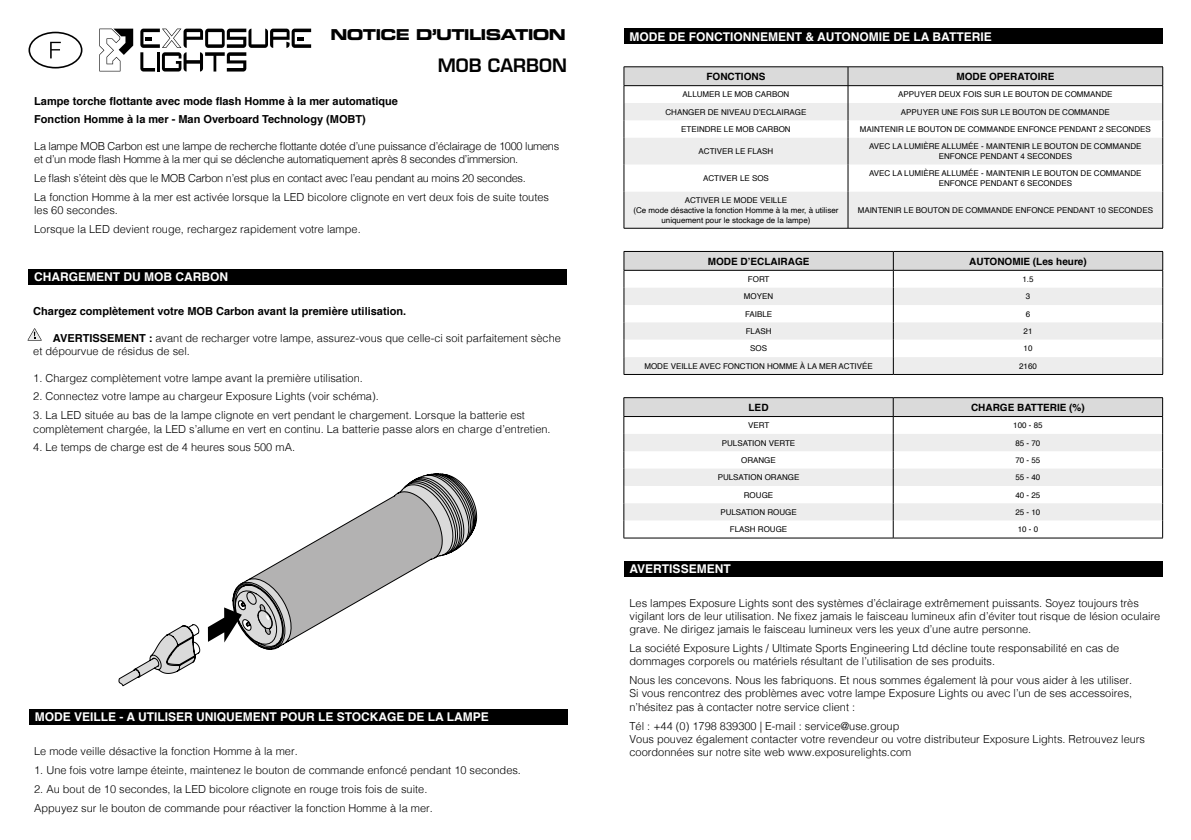
<style>
.page{position:relative;width:1191px;height:840px;background:#fff}
.page>*{position:absolute;margin:0;border:0;box-sizing:border-box;transform-origin:0 0}
.t1{font:600 18px "Eurostile LT Std";color:#000}
.t2{font:15px "Eurostile LT Std Bold Ex 2";letter-spacing:-.05em;color:#000}
.t3{font:700 12px "Helvetica";color:#fff}
.t4{font:300 11px/13.2px "Helvetica";color:#000}
.t5{font:300 11px/13.2px "Helvetica";letter-spacing:-.025em;color:#000}
.t6{font:700 11px/18.8px "Helvetica";color:#000}
.t7{font:700 10px "Helvetica";color:#000}
.t8{font:8px/9.6px "Helvetica";color:#000;text-align:center}
.s1{font-weight:700}
</style>
<div class="page">
<div style="left:28px;top:269px;width:539px;height:15px;background:#000"></div>
<svg style="left:28px;top:328px;width:14px;height:12px"></svg>
<svg style="left:28px;top:32px;width:54px;height:36px"></svg>
<svg style="left:270px;top:29px;width:41px;height:19px"></svg>
<svg style="left:248px;top:29px;width:20px;height:19px"></svg>
<svg style="left:140px;top:29px;width:106px;height:42px"></svg>
<svg style="left:99px;top:29px;width:34px;height:42px"></svg>
<div style="left:624px;top:28px;width:538px;height:16px;background:#000"></div>
<svg style="left:623px;top:251px;width:540px;height:123px"></svg>
<hr style="left:623px;top:270px;width:270px;height:1px;background:#000">
<hr style="left:623px;top:374px;width:270px;height:1px;background:#000">
<hr style="left:893px;top:374px;width:270px;height:1px;background:#000">
<hr style="left:623px;top:537px;width:270px;height:1px;background:#000">
<hr style="left:893px;top:537px;width:269px;height:1px;background:#000">
<svg style="left:623px;top:397px;width:540px;height:140px"></svg>
<hr style="left:623px;top:416px;width:270px;height:1px;background:#000">
<div style="left:624px;top:560px;width:538px;height:16px;background:#000"></div>
<div style="left:29px;top:708px;width:539px;height:16px;background:#000"></div>
<hr style="left:848px;top:66px;width:315px;height:1px;background:#000">
<hr style="left:623px;top:66px;width:225px;height:1px;background:#000">
<svg style="left:623px;top:67px;width:540px;height:161px"></svg>
<hr style="left:623px;top:85px;width:225px;height:1px;background:#000">
<hr style="left:623px;top:228px;width:225px;height:1px;background:#000">
<hr style="left:848px;top:228px;width:315px;height:1px;background:#000">
<svg style="left:118px;top:624px;width:82px;height:62px"></svg>
<svg style="left:208px;top:473px;width:269px;height:177px"></svg>
<h2 class="t2" style="left:330px;top:24px;width:237px">NOTICE D’UTILISATION</h2>
<h1 class="t1" style="left:438px;top:54px;width:131px">MOB CARBON</h1>
<p class="t6" style="left:34px;top:91px;width:365px">Lampe torche flottante avec mode flash Homme à la mer automatique<br>Fonction Homme à la mer - Man Overboard Technology (MOBT)</p>
<p class="t5" style="left:34px;top:138px;width:526px">La lampe MOB Carbon est une lampe de recherche flottante dotée d’une puissance d’éclairage de 1000 lumens et d’un mode flash Homme à la mer qui se déclenche automatiquement après 8 secondes d’immersion.</p>
<p class="t4" style="left:34px;top:168px;width:516px;line-height:18.8px">Le flash s’éteint dès que le MOB Carbon n’est plus en contact avec l’eau pendant au moins 20 secondes.<br>La fonction Homme à la mer est activée lorsque la LED bicolore clignote en vert deux fois de suite toutes</p>
<p class="t4" style="left:34px;top:200px;width:328px;line-height:18.8px">les 60 secondes.<br>Lorsque la LED devient rouge, rechargez rapidement votre lampe.</p>
<p class="t3" style="left:34px;top:267px;width:195px">CHARGEMENT DU MOB CARBON</p>
<p class="t6" style="left:33px;top:302px;width:374px">Chargez complètement votre MOB Carbon avant la première utilisation.</p>
<p class="t4" style="left:33px;top:330px;width:529px;text-indent:20px"><span class="s1">AVERTISSEMENT :</span> avant de recharger votre lampe, assurez-vous que celle-ci soit parfaitement sèche et dépourvue de résidus de sel.</p>
<p class="t4" style="left:33px;top:370px;width:331px">1. Chargez complètement votre lampe avant la première utilisation.</p>
<p class="t4" style="left:33px;top:389px;width:347px">2. Connectez votre lampe au chargeur Exposure Lights (voir schéma).</p>
<p class="t4" style="left:33px;top:408px;width:519px">3. La LED située au bas de la lampe clignote en vert pendant le chargement. Lorsque la batterie est complètement chargée, la LED s’allume en vert en continu. La batterie passe alors en charge d’entretien.</p>
<p class="t4" style="left:33px;top:440px;width:263px">4. Le temps de charge est de 4 heures sous 500 mA.</p>
<p class="t3" style="left:35px;top:706px;width:455px">MODE VEILLE - A UTILISER UNIQUEMENT POUR LE STOCKAGE DE LA LAMPE</p>
<p class="t4" style="left:34px;top:743px;width:265px">Le mode veille désactive la fonction Homme à la mer.</p>
<p class="t4" style="left:34px;top:762px;width:488px">1. Une fois votre lampe éteinte, maintenez le bouton de commande enfoncé pendant 10 secondes.</p>
<p class="t4" style="left:34px;top:778px;width:400px;line-height:18.8px">2. Au bout de 10 secondes, la LED bicolore clignote en rouge trois fois de suite.<br>Appuyez sur le bouton de commande pour réactiver la fonction Homme à la mer.</p>
<p class="t3" style="left:629px;top:27px;width:364px">MODE DE FONCTIONNEMENT &amp; AUTONOMIE DE LA BATTERIE</p>
<p class="t7" style="left:706px;top:68px;width:60px">FONCTIONS</p>
<p class="t7" style="left:956px;top:68px;width:99px">MODE OPERATOIRE</p>
<p class="t8" style="left:682px;top:90px;width:108px">ALLUMER LE MOB CARBON</p>
<p class="t8" style="left:898px;top:90px;width:216px">APPUYER DEUX FOIS SUR LE BOUTON DE COMMANDE</p>
<p class="t8" style="left:665px;top:107px;width:142px">CHANGER DE NIVEAU D’ECLAIRAGE</p>
<p class="t8" style="left:901px;top:107px;width:210px">APPUYER UNE FOIS SUR LE BOUTON DE COMMANDE</p>
<p class="t8" style="left:681px;top:125px;width:111px">ETEINDRE LE MOB CARBON</p>
<p class="t8" style="left:860px;top:125px;width:292px">MAINTENIR LE BOUTON DE COMMANDE ENFONCE PENDANT 2 SECONDES</p>
<p class="t8" style="left:698px;top:147px;width:76px">ACTIVER LE FLASH</p>
<p class="t8" style="left:869px;top:142px;width:274px">AVEC LA LUMIÈRE ALLUMÉE - MAINTENIR LE BOUTON DE COMMANDE<br>ENFONCE PENDANT 4 SECONDES</p>
<p class="t8" style="left:703px;top:174px;width:67px">ACTIVER LE SOS</p>
<p class="t8" style="left:869px;top:169px;width:274px">AVEC LA LUMIÈRE ALLUMÉE - MAINTENIR LE BOUTON DE COMMANDE<br>ENFONCE PENDANT 6 SECONDES</p>
<p class="t8" style="left:633px;top:196px;width:206px">ACTIVER LE MODE VEILLE<br>(Ce mode désactive la fonction Homme à la mer, à utiliser uniquement pour le stockage de la lampe)</p>
<p class="t8" style="left:857px;top:205px;width:297px">MAINTENIR LE BOUTON DE COMMANDE ENFONCE PENDANT 10 SECONDES</p>
<p class="t7" style="left:708px;top:253px;width:103px">MODE D’ECLAIRAGE</p>
<p class="t7" style="left:969px;top:253px;width:119px">AUTONOMIE (Les heure)</p>
<p class="t8" style="left:748px;top:274px;width:23px">FORT</p>
<p class="t8" style="left:1022px;top:274px;width:13px">1.5</p>
<p class="t8" style="left:744px;top:292px;width:31px">MOYEN</p>
<p class="t8" style="left:1025px;top:292px;width:6px">3</p>
<p class="t8" style="left:745px;top:309px;width:29px">FAIBLE</p>
<p class="t8" style="left:1025px;top:309px;width:6px">6</p>
<p class="t8" style="left:745px;top:326px;width:27px">FLASH</p>
<p class="t8" style="left:1023px;top:326px;width:10px">21</p>
<p class="t8" style="left:750px;top:344px;width:18px">SOS</p>
<p class="t8" style="left:1023px;top:344px;width:10px">10</p>
<p class="t8" style="left:644px;top:361px;width:230px">MODE VEILLE AVEC FONCTION HOMME À LA MER ACTIVÉE</p>
<p class="t8" style="left:1019px;top:361px;width:19px">2160</p>
<p class="t7" style="left:748px;top:399px;width:21px">LED</p>
<p class="t7" style="left:971px;top:399px;width:115px">CHARGE BATTERIE (%)</p>
<p class="t8" style="left:748px;top:420px;width:23px">VERT</p>
<p class="t8" style="left:1013px;top:420px;width:31px">100 - 85</p>
<p class="t8" style="left:722px;top:438px;width:75px">PULSATION VERTE</p>
<p class="t8" style="left:1015px;top:438px;width:26px">85 - 70</p>
<p class="t8" style="left:741px;top:455px;width:36px">ORANGE</p>
<p class="t8" style="left:1015px;top:455px;width:26px">70 - 55</p>
<p class="t8" style="left:717px;top:472px;width:83px">PULSATION ORANGE</p>
<p class="t8" style="left:1015px;top:472px;width:26px">55 - 40</p>
<p class="t8" style="left:744px;top:490px;width:31px">ROUGE</p>
<p class="t8" style="left:1015px;top:490px;width:26px">40 - 25</p>
<p class="t8" style="left:720px;top:507px;width:78px">PULSATION ROUGE</p>
<p class="t8" style="left:1015px;top:507px;width:26px">25 - 10</p>
<p class="t8" style="left:730px;top:524px;width:59px">FLASH ROUGE</p>
<p class="t8" style="left:1017px;top:524px;width:22px">10 - 0</p>
<p class="t3" style="left:629px;top:559px;width:103px">AVERTISSEMENT</p>
<p class="t4" style="left:629px;top:595px;width:532px">Les lampes Exposure Lights sont des systèmes d’éclairage extrêmement puissants. Soyez toujours très vigilant lors de leur utilisation. Ne fixez jamais le faisceau lumineux afin d’éviter tout risque de lésion oculaire grave. Ne dirigez jamais le faisceau lumineux vers les yeux d’une autre personne.</p>
<p class="t4" style="left:629px;top:640px;width:491px">La société Exposure Lights / Ultimate Sports Engineering Ltd décline toute responsabilité en cas de dommages corporels ou matériels résultant de l’utilisation de ses produits.</p>
<p class="t4" style="left:629px;top:672px;width:504px;text-align:justify">Nous les concevons. Nous les fabriquons. Et nous sommes également là pour vous aider à les utiliser.<br>Si vous rencontrez des problèmes avec votre lampe Exposure Lights ou avec l’un de ses accessoires, n’hésitez pas à contacter notre service client :</p>
<p class="t4" style="left:629px;top:717px;width:517px">Tél : +44 (0) 1798 839300 | E-mail : service@use.group<br>Vous pouvez également contacter votre revendeur ou votre distributeur Exposure Lights. Retrouvez leurs coordonnées sur notre site web www.exposurelights.com</p>
</div>
